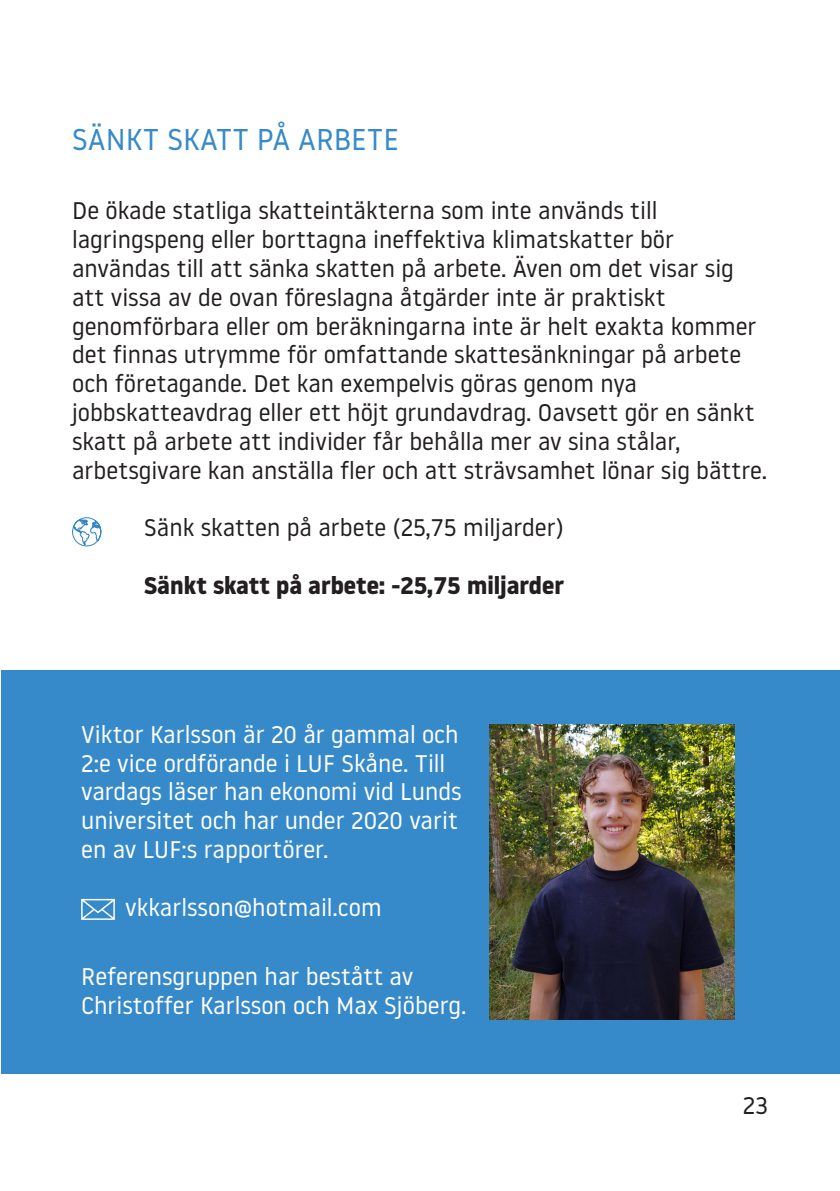
<style>
.page{position:relative;width:840px;height:1191px;background:#fff}
.page>*{position:absolute;margin:0;border:0;box-sizing:border-box;transform-origin:0 0}
.t1{font:30px "Noway";color:#378ac9}
.t2{font:24px/28.8px "Noway";color:#231f20}
.t3{font:24px/28.8px "Noway";color:#fff}
.t4{font:700 24px "Noway";color:#231f20}
</style>
<div class="page">
<svg style="left:72px;top:517px;width:30px;height:30px"></svg>
<div style="left:1px;top:670px;width:838px;height:403px;background:#378ac9"></div>
<img style="left:489px;top:725px;width:245px;height:294px">
<svg style="left:81px;top:899px;width:34px;height:21px"></svg>
<p class="t1" style="left:72px;top:119px;width:328px">SÄNKT SKATT PÅ ARBETE</p>
<p class="t2" style="left:72px;top:196px;width:696px">De ökade statliga skatteintäkterna som inte används till lagringspeng eller borttagna ineffektiva klimatskatter bör användas till att sänka skatten på arbete. Även om det visar sig att vissa av de ovan föreslagna åtgärder inte är praktiskt genomförbara eller om beräkningarna inte är helt exakta kommer det finnas utrymme för omfattande skattesänkningar på arbete och företagande. Det kan exempelvis göras genom nya jobbskatteavdrag eller ett höjt grundavdrag. Oavsett gör en sänkt skatt på arbete att individer får behålla mer av sina stålar, arbetsgivare kan anställa fler och att strävsamhet lönar sig bättre.</p>
<p class="t2" style="left:144px;top:512px;width:421px">Sänk skatten på arbete (25,75 miljarder)</p>
<p class="t4" style="left:144px;top:571px;width:421px">Sänkt skatt på arbete: -25,75 miljarder</p>
<p class="t3" style="left:81px;top:719px;width:381px">Viktor Karlsson är 20 år gammal och 2:e vice ordförande i LUF Skåne. Till vardags läser han ekonomi vid Lunds universitet och har under 2020 varit en av LUF:s rapportörer.</p>
<p class="t3" style="left:125px;top:892px;width:258px">vkkarlsson@hotmail.com</p>
<p class="t3" style="left:81px;top:961px;width:386px">Referensgruppen har bestått av<br>Christoffer Karlsson och Max Sjöberg.</p>
<p class="t2" style="left:742px;top:1090px;width:27px">23</p>
</div>
